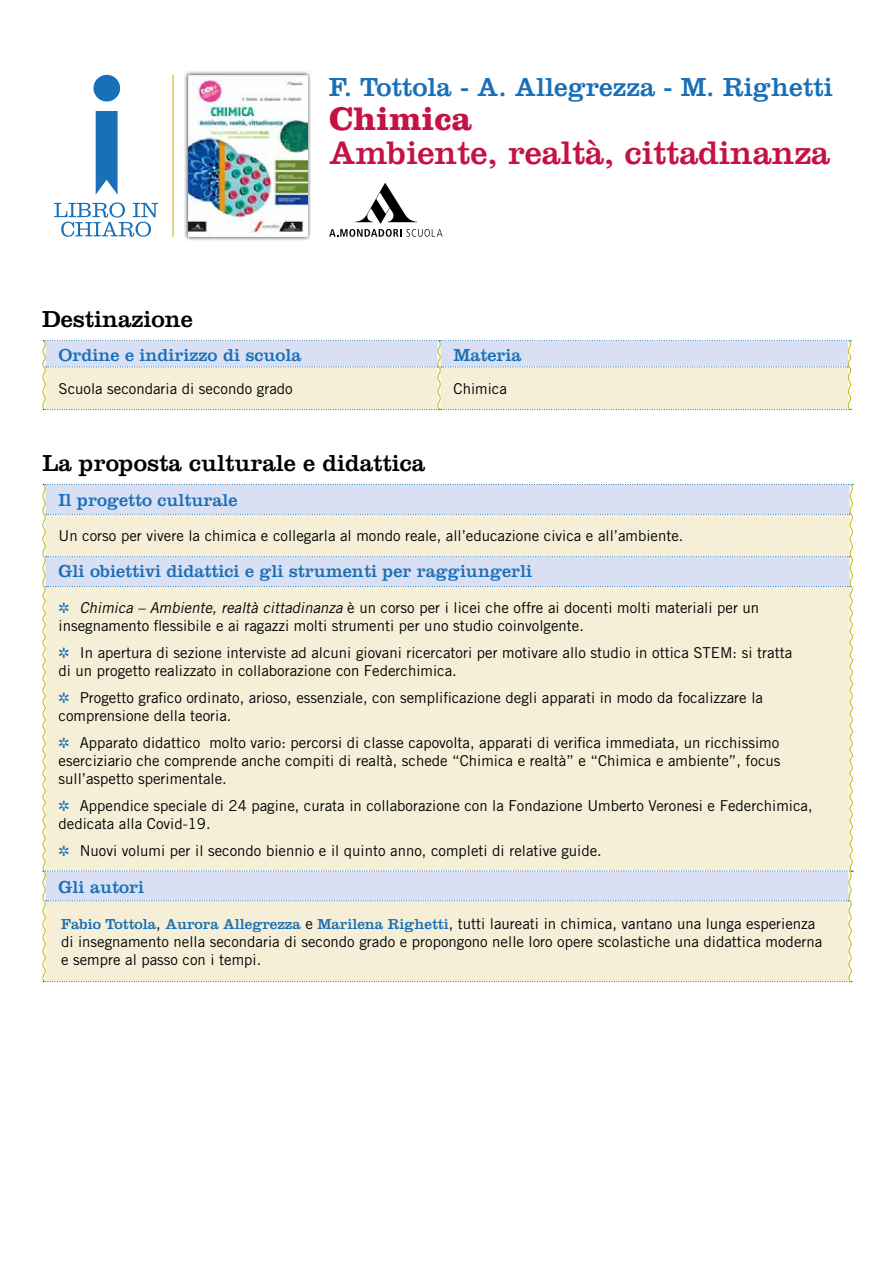
<style>
.page{position:relative;width:893px;height:1263px;background:#fff}
.page>*{position:absolute;margin:0;border:0;box-sizing:border-box;transform-origin:0 0}
.t1{font:33.9px "Clarendon";color:#c51244}
.t2{font:700 33.9px "Clarendon";color:#c51244}
.t3{font:27.15px "Clarendon";color:#1a70b8}
.t4{font:24px "Clarendon";color:#000}
.t5{font:18px "Clarendon";color:#1a70b8}
.t6{font:15px/18px "Trade Gothic LT Std";color:#000}
.s1{color:#1a70b8}
.s2{font-style:italic}
.s3{font-family:"Clarendon";color:#1a70b8}
</style>
<div class="page">
<svg style="left:42px;top:340px;width:810px;height:70px;background:#e7e8e0"></svg>
<svg style="left:42px;top:484px;width:812px;height:498px;background:#eeebda"></svg>
<hr style="left:172px;top:75px;width:2px;height:162px;background:#c5b612">
<svg style="left:96px;top:111px;width:22px;height:84px;background:#337fbf"></svg>
<div style="left:93px;top:75px;width:27px;height:26px;background:#1a70b8;border-radius:50%"></div>
<svg style="left:54px;top:202px;width:104px;height:35px"></svg>
<div style="left:183px;top:70px;width:128px;height:171px;background:#000;opacity:.75"></div>
<img style="left:188px;top:75px;width:119px;height:162px">
<svg style="left:329px;top:183px;width:114px;height:54px"></svg>
<h3 class="t4" style="left:42px;top:305px;width:152px">Destinazione</h3>
<h2 class="t3" style="left:329px;top:71px;width:505px">F. Tottola - A. Allegrezza - M. Righetti</h2>
<h1 class="t2" style="left:329px;top:98px;width:145px">Chimica</h1>
<h1 class="t1" style="left:329px;top:133px;width:502px">Ambiente, realtà, cittadinanza</h1>
<p class="t5" style="left:59px;top:344px;width:244px">Ordine e indirizzo di scuola</p>
<p class="t5" style="left:454px;top:344px;width:70px">Materia</p>
<p class="t6" style="left:59px;top:379px;width:236px">Scuola secondaria di secondo grado</p>
<p class="t6" style="left:454px;top:379px;width:55px">Chimica</p>
<h3 class="t4" style="left:43px;top:449px;width:384px">La proposta culturale e didattica</h3>
<p class="t5" style="left:59px;top:490px;width:181px">Il progetto culturale</p>
<p class="t6" style="left:59px;top:526px;width:626px">Un corso per vivere la chimica e collegarla al mondo reale, all’educazione civica e all’ambiente.</p>
<p class="t5" style="left:59px;top:560px;width:475px">Gli obiettivi didattici e gli strumenti per raggiungerli</p>
<p class="t6" style="left:59px;top:598px;width:702px"><span class="s1">✲</span> <span class="s2">Chimica – Ambiente, realtà cittadinanza</span> è un corso per i licei che offre ai docenti molti materiali per un insegnamento flessibile e ai ragazzi molti strumenti per uno studio coinvolgente.</p>
<p class="t6" style="left:59px;top:643px;width:735px"><span class="s1">✲</span> In apertura di sezione interviste ad alcuni giovani ricercatori per motivare allo studio in ottica STEM: si tratta di un progetto realizzato in collaborazione con Federchimica.</p>
<p class="t6" style="left:59px;top:688px;width:706px"><span class="s1">✲</span> Progetto grafico ordinato, arioso, essenziale, con semplificazione degli apparati in modo da focalizzare la comprensione della teoria.</p>
<p class="t6" style="left:59px;top:733px;width:723px;text-align:justify"><span class="s1">✲</span> Apparato didattico molto vario: percorsi di classe capovolta, apparati di verifica immediata, un ricchissimo eserciziario che comprende anche compiti di realtà, schede “Chimica e realtà” e “Chimica e ambiente”, focus sull’aspetto sperimentale.</p>
<p class="t6" style="left:59px;top:796px;width:756px"><span class="s1">✲</span> Appendice speciale di 24 pagine, curata in collaborazione con la Fondazione Umberto Veronesi e Federchimica, dedicata alla Covid-19.</p>
<p class="t6" style="left:59px;top:841px;width:545px"><span class="s1">✲</span> Nuovi volumi per il secondo biennio e il quinto anno, completi di relative guide.</p>
<p class="t5" style="left:59px;top:876px;width:87px">Gli autori</p>
<p class="t6" style="left:61px;top:914px;width:763px"><span class="s3">Fabio Tottola</span>, <span class="s3">Aurora Allegrezza</span> e <span class="s3">Marilena Righetti</span>, tutti laureati in chimica, vantano una lunga esperienza di insegnamento nella secondaria di secondo grado e propongono nelle loro opere scolastiche una didattica moderna e sempre al passo con i tempi.</p>
</div>
